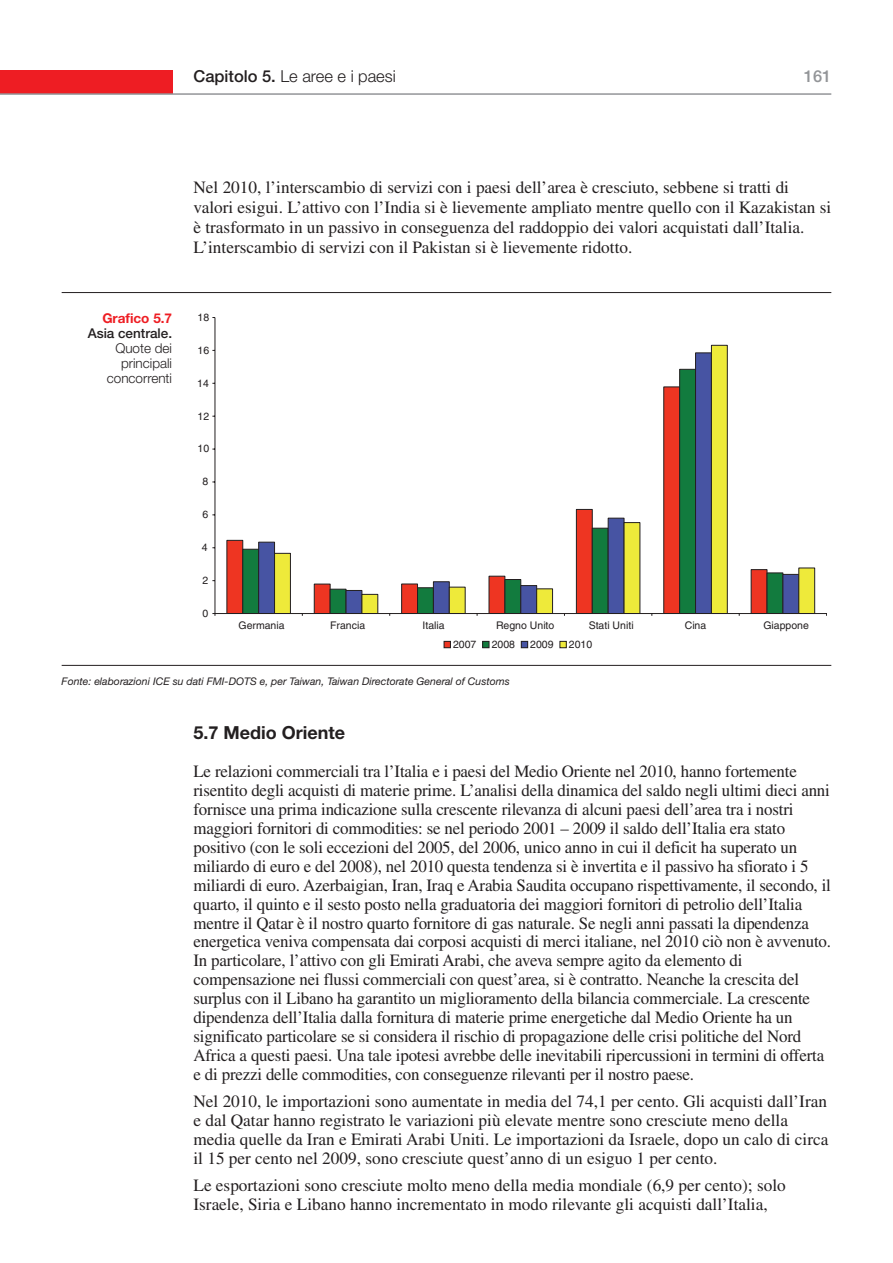
<style>
.page{position:relative;width:893px;height:1263px;background:#fff}
.page>*{position:absolute;margin:0;border:0;box-sizing:border-box;transform-origin:0 0}
.t1{font:700 18px "Helvetica Neue";color:#231f20}
.t2{font:17.25px/18.9px "Times";letter-spacing:-.01em;color:#231f20}
.t3{font:300 16.5px "Helvetica Neue";color:#231f20}
.t4{font:500 16.5px "Helvetica Neue";color:#939598}
.t5{font:300 13.5px/15px "Helvetica Neue";color:#231f20;text-align:right}
.t6{font:500 13.5px "Helvetica Neue";color:#231f20}
.t7{font:700 13.5px "Helvetica Neue";color:#ee1d23}
.t8{font:10.5px "Helvetica";color:#231f20}
.t9{font:italic 10.5px "Helvetica Neue";color:#231f20}
.s1{font-weight:500}
</style>
<div class="page">
<div style="left:0;top:70px;width:172px;height:24px;background:#ee1d23"></div>
<hr style="left:0;top:93px;width:831px;height:2px;background:#939598">
<svg style="left:226px;top:539px;width:16px;height:74px"></svg>
<svg style="left:242px;top:539px;width:16px;height:74px"></svg>
<svg style="left:258px;top:541px;width:16px;height:72px"></svg>
<svg style="left:274px;top:345px;width:541px;height:268px"></svg>
<hr style="left:215px;top:317px;width:1px;height:296px;background:#231f20">
<hr style="left:215px;top:613px;width:612px;height:1px;background:#231f20">
<div style="left:444px;top:641px;width:6px;height:7px;background:#ee3522"></div>
<div style="left:444px;top:641px;width:7px;height:7px;border:1px solid #231f20"></div>
<div style="left:483px;top:641px;width:6px;height:7px;background:#127b3e"></div>
<div style="left:482px;top:641px;width:7px;height:7px;border:1px solid #231f20"></div>
<div style="left:521px;top:641px;width:7px;height:7px;background:#4754a3"></div>
<div style="left:521px;top:641px;width:7px;height:7px;border:1px solid #231f20"></div>
<div style="left:560px;top:641px;width:6px;height:7px;background:#eeea3a"></div>
<div style="left:559px;top:641px;width:8px;height:7px;border:1px solid #231f20"></div>
<hr style="left:62px;top:292px;width:769px;height:1px;background:#231f20">
<hr style="left:62px;top:665px;width:769px;height:1px;background:#231f20">
<p class="t3" style="left:193px;top:70px;width:204px"><span class="s1">Capitolo 5.</span> Le aree e i paesi</p>
<p class="t4" style="left:804px;top:70px;width:29px">161</p>
<p class="t2" style="left:193px;top:179px;width:639px;line-height:20.1px">Nel 2010, l’interscambio di servizi con i paesi dell’area è cresciuto, sebbene si tratti di valori esigui. L’attivo con l’India si è lievemente ampliato mentre quello con il Kazakistan si è trasformato in un passivo in conseguenza del raddoppio dei valori acquistati dall’Italia.<br>L’interscambio di servizi con il Pakistan si è lievemente ridotto.</p>
<p class="t7" style="left:102px;top:314px;width:71px">Grafico 5.7</p>
<p class="t6" style="left:88px;top:329px;width:86px">Asia centrale.</p>
<p class="t5" style="left:107px;top:342px;width:67px">Quote dei principali concorrenti</p>
<p class="t8" style="left:198px;top:313px;width:13px">18</p>
<p class="t8" style="left:198px;top:346px;width:13px">16</p>
<p class="t8" style="left:197px;top:379px;width:13px">14</p>
<p class="t8" style="left:198px;top:412px;width:13px">12</p>
<p class="t8" style="left:198px;top:445px;width:13px">10</p>
<p class="t8" style="left:202px;top:478px;width:7px">8</p>
<p class="t8" style="left:202px;top:511px;width:7px">6</p>
<p class="t8" style="left:202px;top:544px;width:7px">4</p>
<p class="t8" style="left:202px;top:576px;width:7px">2</p>
<p class="t8" style="left:202px;top:609px;width:7px">0</p>
<p class="t8" style="left:239px;top:621px;width:48px">Germania</p>
<p class="t8" style="left:330px;top:621px;width:37px">Francia</p>
<p class="t8" style="left:422px;top:621px;width:24px">Italia</p>
<p class="t8" style="left:496px;top:621px;width:60px">Regno Unito</p>
<p class="t8" style="left:589px;top:621px;width:46px">Stati Uniti</p>
<p class="t8" style="left:685px;top:621px;width:23px">Cina</p>
<p class="t8" style="left:763px;top:621px;width:47px">Giappone</p>
<p class="t8" style="left:453px;top:640px;width:25px">2007</p>
<p class="t8" style="left:492px;top:640px;width:25px">2008</p>
<p class="t8" style="left:530px;top:640px;width:25px">2009</p>
<p class="t8" style="left:569px;top:640px;width:25px">2010</p>
<p class="t9" style="left:62px;top:678px;width:450px">Fonte: elaborazioni ICE su dati FMI-DOTS e, per Taiwan, Taiwan Directorate General of Customs</p>
<p class="t1" style="left:193px;top:726px;width:153px">5.7 Medio Oriente</p>
<p class="t2" style="left:193px;top:763px;width:639px">Le relazioni commerciali tra l’Italia e i paesi del Medio Oriente nel 2010, hanno fortemente risentito degli acquisti di materie prime. L’analisi della dinamica del saldo negli ultimi dieci anni fornisce una prima indicazione sulla crescente rilevanza di alcuni paesi dell’area tra i nostri maggiori fornitori di commodities: se nel periodo 2001 – 2009 il saldo dell’Italia era stato positivo (con le soli eccezioni del 2005, del 2006, unico anno in cui il deficit ha superato un miliardo di euro e del 2008), nel 2010 questa tendenza si è invertita e il passivo ha sfiorato i 5 miliardi di euro. Azerbaigian, Iran, Iraq e Arabia Saudita occupano rispettivamente, il secondo, il quarto, il quinto e il sesto posto nella graduatoria dei maggiori fornitori di petrolio dell’Italia mentre il Qatar è il nostro quarto fornitore di gas naturale. Se negli anni passati la dipendenza energetica veniva compensata dai corposi acquisti di merci italiane, nel 2010 ciò non è avvenuto.<br>In particolare, l’attivo con gli Emirati Arabi, che aveva sempre agito da elemento di compensazione nei flussi commerciali con quest’area, si è contratto. Neanche la crescita del surplus con il Libano ha garantito un miglioramento della bilancia commerciale. La crescente dipendenza dell’Italia dalla fornitura di materie prime energetiche dal Medio Oriente ha un significato particolare se si considera il rischio di propagazione delle crisi politiche del Nord Africa a questi paesi. Una tale ipotesi avrebbe delle inevitabili ripercussioni in termini di offerta e di prezzi delle commodities, con conseguenze rilevanti per il nostro paese.</p>
<p class="t2" style="left:193px;top:1094px;width:636px">Nel 2010, le importazioni sono aumentate in media del 74,1 per cento. Gli acquisti dall’Iran e dal Qatar hanno registrato le variazioni più elevate mentre sono cresciute meno della media quelle da Iran e Emirati Arabi Uniti. Le importazioni da Israele, dopo un calo di circa il 15 per cento nel 2009, sono cresciute quest’anno di un esiguo 1 per cento.</p>
<p class="t2" style="left:193px;top:1178px;width:594px">Le esportazioni sono cresciute molto meno della media mondiale (6,9 per cento); solo<br>Israele, Siria e Libano hanno incrementato in modo rilevante gli acquisti dall’Italia,</p>
</div>
